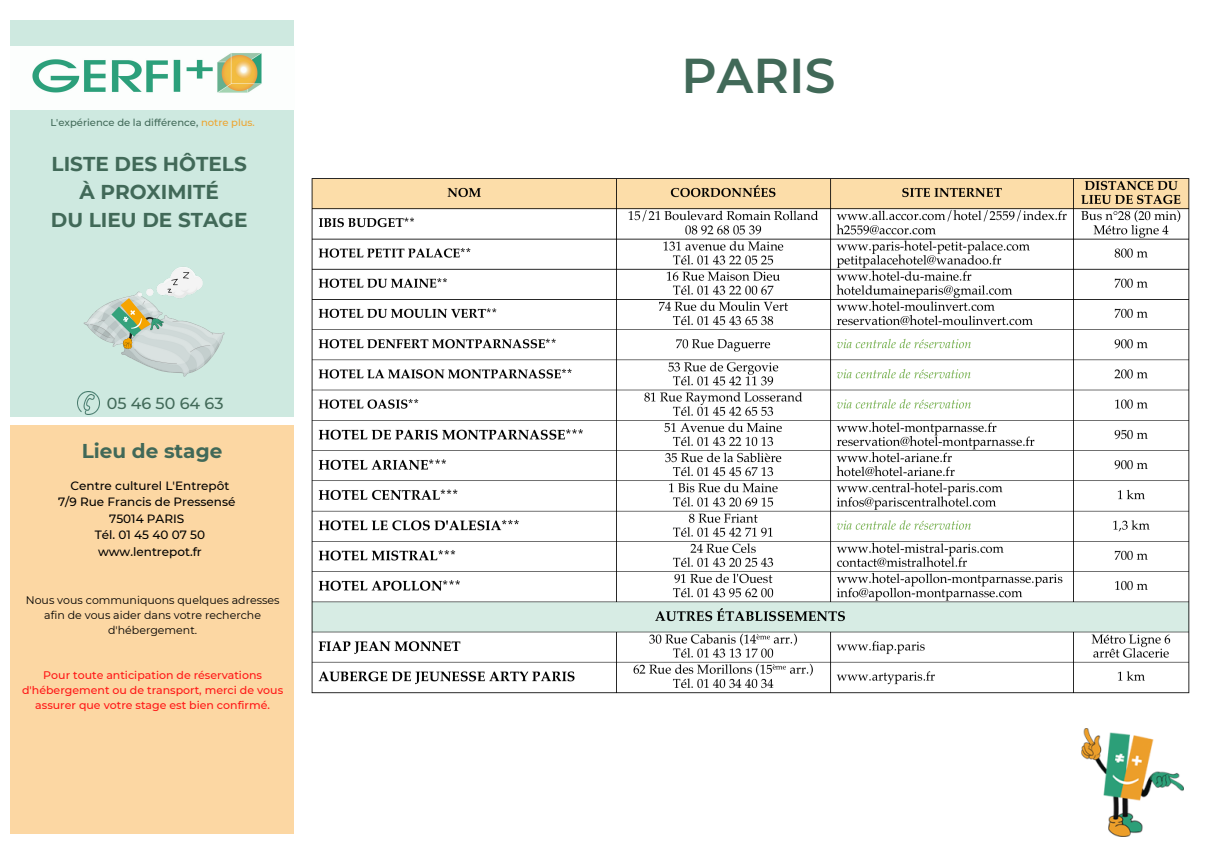
<style>
.page{position:relative;width:1219px;height:851px;background:#fff}
.page>*{position:absolute;margin:0;border:0;box-sizing:border-box;transform-origin:0 0}
.t1{font:600 48.8px "Montserrat";color:#416958}
.t2{font:700 20px "Montserrat";color:#416958}
.t3{font:500 15.9px "Montserrat";color:#416958}
.t4{font:500 12px "Montserrat";color:#000}
.t5{font:500 11px/15px "Montserrat";color:#ff1616;text-align:center}
.t6{font:11px/15px "Montserrat";color:#000;text-align:center}
.t7{font:500 10px "Montserrat";color:#416958}
.s1{color:#eda530}
</style>
<div class="page">
<img style="left:311px;top:178px;width:879px;height:516px">
<div style="left:10px;top:20px;width:284px;height:397px;background:#cee9e0"></div>
<div style="left:10px;top:425px;width:284px;height:408px;background:#fcd7a3"></div>
<img style="left:10px;top:46px;width:284px;height:63px">
<img style="left:77px;top:402px;width:23px;height:12px">
<img style="left:77px;top:267px;width:148px;height:135px">
<img style="left:1081px;top:728px;width:103px;height:109px">
<p class="t7" style="left:50px;top:116px;width:206px">L'expérience de la différence, <span class="s1">notre plus.</span></p>
<p class="t2" style="left:52px;top:152px;width:197px">LISTE DES HÔTELS</p>
<p class="t2" style="left:79px;top:180px;width:141px">À PROXIMITÉ</p>
<p class="t2" style="left:51px;top:208px;width:198px">DU LIEU DE STAGE</p>
<p class="t3" style="left:107px;top:393px;width:118px">05 46 50 64 63</p>
<p class="t2" style="left:82px;top:438px;width:142px">Lieu de stage</p>
<p class="t4" style="left:71px;top:478px;width:160px">Centre culturel L'Entrepôt</p>
<p class="t4" style="left:58px;top:494px;width:179px">7/9 Rue Francis de Pressensé</p>
<p class="t4" style="left:109px;top:511px;width:77px">75014 PARIS</p>
<p class="t4" style="left:95px;top:527px;width:112px">Tél. 01 45 40 07 50</p>
<p class="t4" style="left:98px;top:544px;width:105px">www.lentrepot.fr</p>
<p class="t6" style="left:26px;top:592px;width:255px">Nous vous communiquons quelques adresses afin de vous aider dans votre recherche d'hébergement.</p>
<p class="t5" style="left:22px;top:667px;width:263px">Pour toute anticipation de réservations d'hébergement ou de transport, merci de vous assurer que votre stage est bien confirmé.</p>
<p class="t1" style="left:681px;top:45px;width:155px">PARIS</p>
</div>
